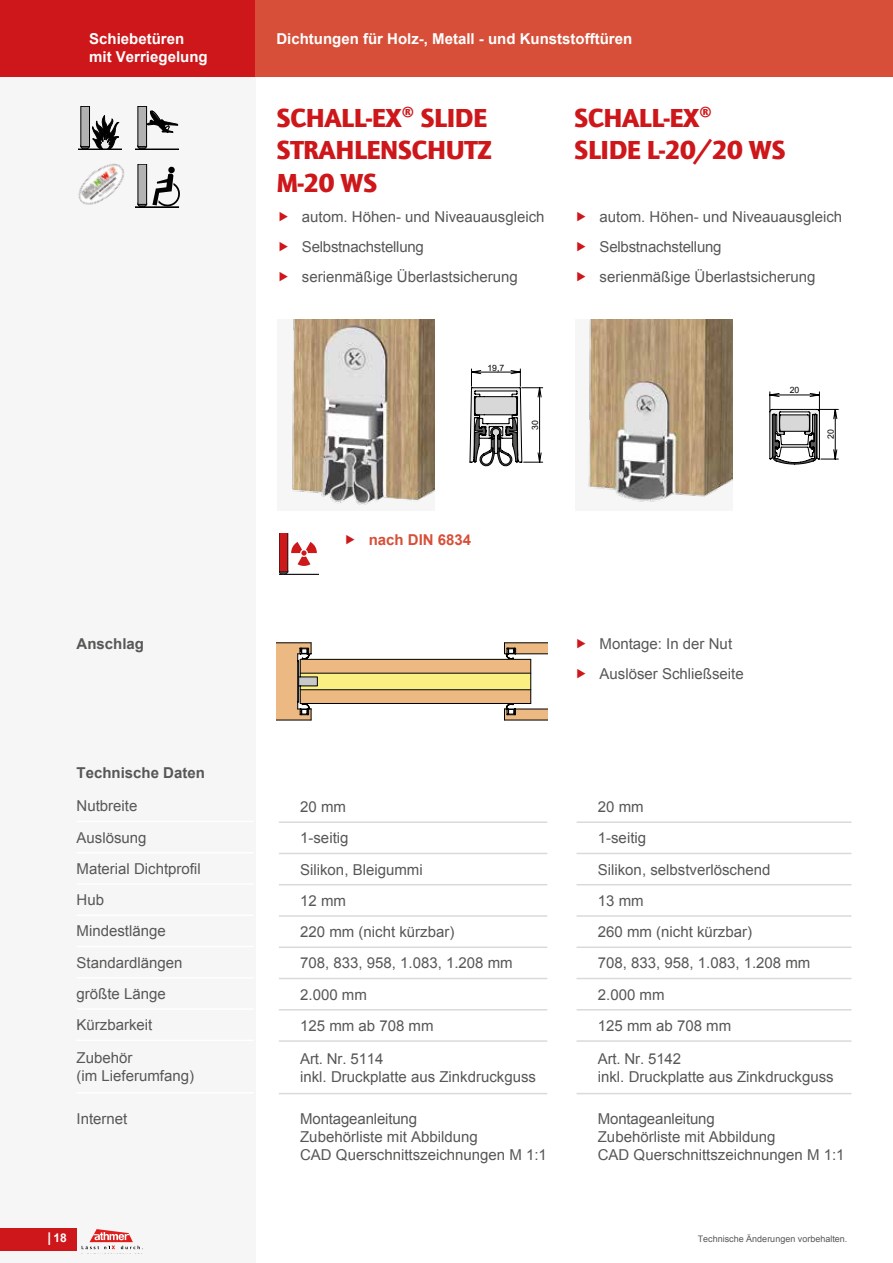
<style>
.page{position:relative;width:893px;height:1263px;background:#fff}
.page>*{position:absolute;margin:0;border:0;box-sizing:border-box;transform-origin:0 0}
.t1{font:900 27px/32.4px "Quay Sans ITC Std";letter-spacing:-.015em;color:#cd171a}
.t2{font:15px/31.2px "Arial";color:#575756}
.t3{font:700 15px "Arial";color:#fff}
.t4{font:700 15px "Arial";color:#575756}
.t5{font:700 15px "Arial";color:#d74f38}
.t6{font:12.15px "Arial";color:#000}
.t7{font:700 12px "Arial";color:#fff}
.t8{font:9px "Arial";color:#575756}
.t9{font:8.7px "Arial";color:#000}
.s1{font-size:13.5px}
</style>
<div class="page">
<div style="left:0;top:0;width:255px;height:1263px;background:#f6f6f6"></div>
<svg style="left:82px;top:1229px;width:61px;height:20px"></svg>
<div style="left:0;top:1228px;width:77px;height:22px;background:#cd171a"></div>
<div style="left:0;top:0;width:255px;height:77px;background:#cd171a"></div>
<div style="left:255px;top:0;width:638px;height:77px;background:#d74f38"></div>
<div style="left:277px;top:319px;width:158px;height:191px;background:#f6f6f6"></div>
<img style="left:292px;top:319px;width:143px;height:186px">
<hr style="left:452px;top:504px;width:100px;height:1px;background:#000">
<svg style="left:469px;top:368px;width:74px;height:99px"></svg>
<hr style="left:77px;top:821px;width:177px;height:1px;background:#fff">
<hr style="left:77px;top:852px;width:177px;height:1px;background:#fff">
<hr style="left:77px;top:883px;width:177px;height:2px;background:#fff">
<hr style="left:77px;top:914px;width:177px;height:2px;background:#fff">
<hr style="left:77px;top:946px;width:177px;height:1px;background:#fff">
<hr style="left:77px;top:977px;width:177px;height:1px;background:#fff">
<hr style="left:77px;top:1008px;width:177px;height:2px;background:#fff">
<hr style="left:77px;top:1039px;width:177px;height:2px;background:#fff">
<hr style="left:77px;top:1092px;width:177px;height:1px;background:#fff">
<hr style="left:279px;top:821px;width:268px;height:2px;background:#dadada">
<hr style="left:279px;top:853px;width:268px;height:1px;background:#dadada">
<hr style="left:279px;top:884px;width:268px;height:1px;background:#dadada">
<hr style="left:279px;top:915px;width:268px;height:2px;background:#dadada">
<hr style="left:279px;top:946px;width:268px;height:2px;background:#dadada">
<hr style="left:279px;top:978px;width:268px;height:1px;background:#dadada">
<hr style="left:279px;top:1009px;width:268px;height:1px;background:#dadada">
<hr style="left:279px;top:1040px;width:268px;height:2px;background:#dadada">
<hr style="left:279px;top:1093px;width:268px;height:1px;background:#dadada">
<svg style="left:276px;top:642px;width:272px;height:79px"></svg>
<hr style="left:515px;top:653px;width:32px;height:1px;background:#000">
<img style="left:78px;top:163px;width:46px;height:42px">
<div style="left:81px;top:143px;width:9px;height:6px;border:1px solid #000;border-radius:50%"></div>
<div style="left:81px;top:106px;width:9px;height:41px;background:#b3b2b2"></div>
<div style="left:81px;top:106px;width:9px;height:41px;border:1px solid #000"></div>
<div style="left:78px;top:149px;width:43px;height:1px;border:1px solid #000"></div>
<svg style="left:92px;top:115px;width:27px;height:34px"></svg>
<div style="left:138px;top:201px;width:9px;height:6px;background:#0e0e0e;border-radius:50%"></div>
<div style="left:138px;top:201px;width:9px;height:6px;border:1px solid #000;border-radius:50%"></div>
<div style="left:138px;top:164px;width:9px;height:40px;background:#b3b2b2"></div>
<div style="left:138px;top:164px;width:9px;height:40px;border:1px solid #000"></div>
<div style="left:135px;top:207px;width:44px;height:1px;border:1px solid #000"></div>
<div style="left:168px;top:167px;width:7px;height:6px;background:#000;border-radius:50%"></div>
<svg style="left:152px;top:173px;width:27px;height:34px"></svg>
<div style="left:138px;top:143px;width:9px;height:6px;border:1px solid #000;border-radius:50%"></div>
<div style="left:138px;top:106px;width:9px;height:41px;background:#b3b2b2"></div>
<div style="left:138px;top:106px;width:9px;height:41px;border:1px solid #000"></div>
<div style="left:135px;top:149px;width:44px;height:1px;border:1px solid #000"></div>
<svg style="left:147px;top:111px;width:31px;height:22px"></svg>
<div style="left:575px;top:319px;width:157px;height:191px;background:#f6f6f6"></div>
<img style="left:588px;top:319px;width:144px;height:183px">
<svg style="left:769px;top:391px;width:70px;height:74px"></svg>
<hr style="left:577px;top:821px;width:274px;height:2px;background:#dadada">
<hr style="left:577px;top:853px;width:274px;height:1px;background:#dadada">
<hr style="left:577px;top:884px;width:274px;height:1px;background:#dadada">
<hr style="left:577px;top:915px;width:274px;height:2px;background:#dadada">
<hr style="left:577px;top:946px;width:274px;height:2px;background:#dadada">
<hr style="left:577px;top:978px;width:274px;height:1px;background:#dadada">
<hr style="left:577px;top:1009px;width:274px;height:1px;background:#dadada">
<hr style="left:577px;top:1040px;width:274px;height:2px;background:#dadada">
<hr style="left:577px;top:1093px;width:274px;height:1px;background:#dadada">
<svg style="left:279px;top:534px;width:39px;height:41px"></svg>
<p class="t3" style="left:89px;top:29px;width:97px">Schiebetüren</p>
<p class="t3" style="left:276px;top:29px;width:357px">Dichtungen für Holz-, Metall - und Kunststofftüren</p>
<p class="t3" style="left:89px;top:47px;width:120px">mit Verriegelung</p>
<p class="t4" style="left:77px;top:634px;width:69px">Anschlag</p>
<p class="t4" style="left:77px;top:763px;width:130px">Technische Daten</p>
<p class="t2" style="left:77px;top:790px;width:126px">Nutbreite<br>Auslösung<br>Material Dichtprofil<br>Hub<br>Mindestlänge<br>Standardlängen größte Länge<br>Kürzbarkeit</p>
<p class="t2" style="left:77px;top:1049px;width:119px;line-height:18px">Zubehör<br>(im Lieferumfang)</p>
<p class="t2" style="left:77px;top:1103px;width:52px">Internet</p>
<h1 class="t1" style="left:276px;top:101px;width:217px">SCHALL-EX® SLIDE<br>STRAHLENSCHUTZ<br>M-20 WS</h1>
<p class="t2" style="left:302px;top:201px;width:244px;line-height:30px">autom. Höhen- und Niveauausgleich<br>Selbstnachstellung<br>serienmäßige Überlastsicherung</p>
<h1 class="t1" style="left:574px;top:101px;width:213px">SCHALL-EX®<br>SLIDE L-20/20 WS</h1>
<p class="t2" style="left:600px;top:201px;width:244px;line-height:30px">autom. Höhen- und Niveauausgleich<br>Selbstnachstellung<br>serienmäßige Überlastsicherung</p>
<p class="t9" style="left:487px;top:362px;width:18px">19,7</p>
<p class="t9" style="left:529px;top:430px;width:11px;rotate:-90deg">30</p>
<p class="t9" style="left:790px;top:385px;width:11px">20</p>
<p class="t9" style="left:825px;top:439px;width:11px;rotate:-90deg">20</p>
<p class="t5" style="left:369px;top:529px;width:104px">nach DIN 6834</p>
<p class="t2" style="left:600px;top:629px;width:146px;line-height:30px">Montage: In der Nut<br>Auslöser Schließseite</p>
<p class="t2" style="left:300px;top:791px;width:214px">20 mm<br>1-seitig<br>Silikon, Bleigummi<br>12 mm<br>220 mm (nicht kürzbar)<br>708, 833, 958, 1.083, 1.208 mm<br>2.000 mm<br>125 mm ab 708 mm</p>
<p class="t2" style="left:300px;top:1050px;width:237px;line-height:18px">Art. Nr. 5114<br>inkl. Druckplatte aus Zinkdruckguss</p>
<p class="t2" style="left:300px;top:1110px;width:248px;line-height:18px">Montageanleitung<br>Zubehörliste mit Abbildung<br>CAD Querschnittszeichnungen M 1:1</p>
<p class="t2" style="left:598px;top:791px;width:214px">20 mm<br>1-seitig<br>Silikon, selbstverlöschend<br>13 mm<br>260 mm (nicht kürzbar)<br>708, 833, 958, 1.083, 1.208 mm<br>2.000 mm<br>125 mm ab 708 mm</p>
<p class="t2" style="left:598px;top:1050px;width:237px;line-height:18px">Art. Nr. 5142<br>inkl. Druckplatte aus Zinkdruckguss</p>
<p class="t2" style="left:598px;top:1110px;width:248px;line-height:18px">Montageanleitung<br>Zubehörliste mit Abbildung<br>CAD Querschnittszeichnungen M 1:1</p>
<p class="t6" style="left:573px;top:866px;width:92px">/athmer/1-228--q</p>
<p class="t7" style="left:48px;top:1230px;width:21px"><span class="s1">|</span>18</p>
<p class="t8" style="left:698px;top:1233px;width:151px">Technische Änderungen vorbehalten.</p>
</div>
